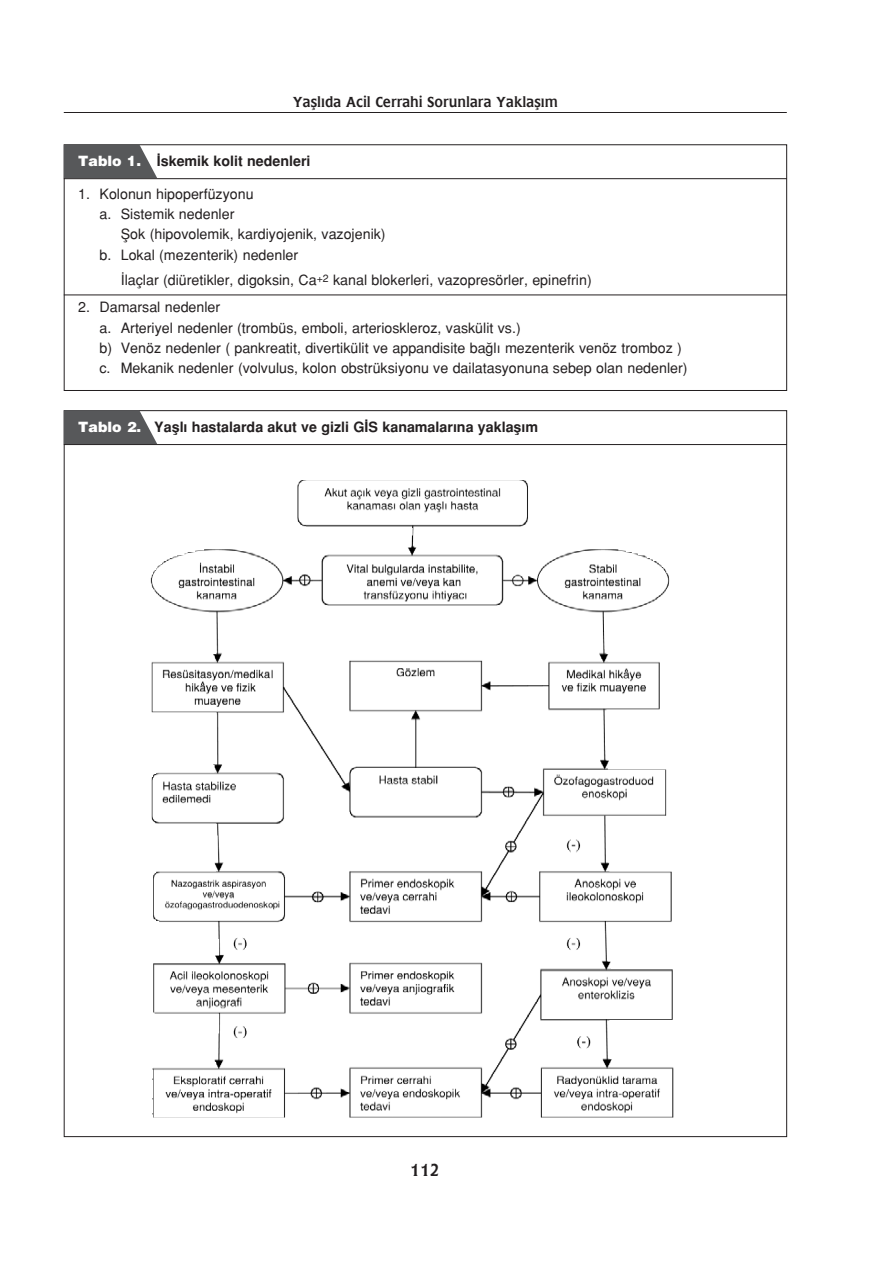
<style>
.page{position:relative;width:893px;height:1263px;background:#fff}
.page>*{position:absolute;margin:0;border:0;box-sizing:border-box;transform-origin:0 0}
.t1{font:18px "Flange";color:#231f20}
.t2{font:15px "Flange";color:#231f20}
.t3{font:14.25px/20.2px "Helvetica Turk";color:#231f20}
.t4{font:700 14.25px "Helvetica Turk";color:#231f20}
.s1{font-weight:900;color:#fff}
</style>
<div class="page">
<hr style="left:64px;top:112px;width:722px;height:1px;background:#231f20">
<div style="left:64px;top:144px;width:723px;height:247px;border:1px solid #231f20"></div>
<svg style="left:64px;top:144px;width:93px;height:34px;background:#656668"></svg>
<hr style="left:64px;top:178px;width:723px;height:1px;background:#231f20">
<hr style="left:64px;top:295px;width:723px;height:1px;background:#231f20">
<svg style="left:64px;top:410px;width:93px;height:34px;background:#656668"></svg>
<hr style="left:64px;top:444px;width:723px;height:1px;background:#231f20">
<img style="left:150px;top:480px;width:524px;height:638px">
<p class="t2" style="left:293px;top:93px;width:267px">Yafll›da Acil Cerrahi Sorunlara Yaklafl›m</p>
<p class="t4" style="left:78px;top:156px;width:234px"><span class="s1">Tablo 1.</span> ‹skemik kolit nedenleri</p>
<p class="t3" style="left:78px;top:185px;width:177px;text-align:center">1. Kolonun hipoperfüzyonu a. Sistemik nedenler</p>
<p class="t3" style="left:99px;top:225px;width:288px;text-indent:21px">fiok (hipovolemik, kardiyojenik, vazojenik) b. Lokal (mezenterik) nedenler</p>
<p class="t3" style="left:121px;top:271px;width:472px">‹laçlar (diüretikler, digoksin, Ca<sup>+2</sup> kanal blokerleri, vazopresörler, epinefrin)</p>
<p class="t3" style="left:99px;top:299px;width:589px;text-indent:-21px">2. Damarsal nedenler<br>a. Arteriyel nedenler (trombüs, emboli, arterioskleroz, vaskülit vs.)<br>b) Venöz nedenler ( pankreatit, divertikülit ve appandisite ba¤l› mezenterik venöz tromboz ) c. Mekanik nedenler (volvulus, kolon obstrüksiyonu ve dailatasyonuna sebep olan nedenler)</p>
<p class="t4" style="left:78px;top:422px;width:461px"><span class="s1">Tablo 2.</span> Yafll› hastalarda akut ve gizli G‹S kanamalar›na yaklafl›m</p>
<p class="t1" style="left:410px;top:1160px;width:31px">112</p>
</div>
